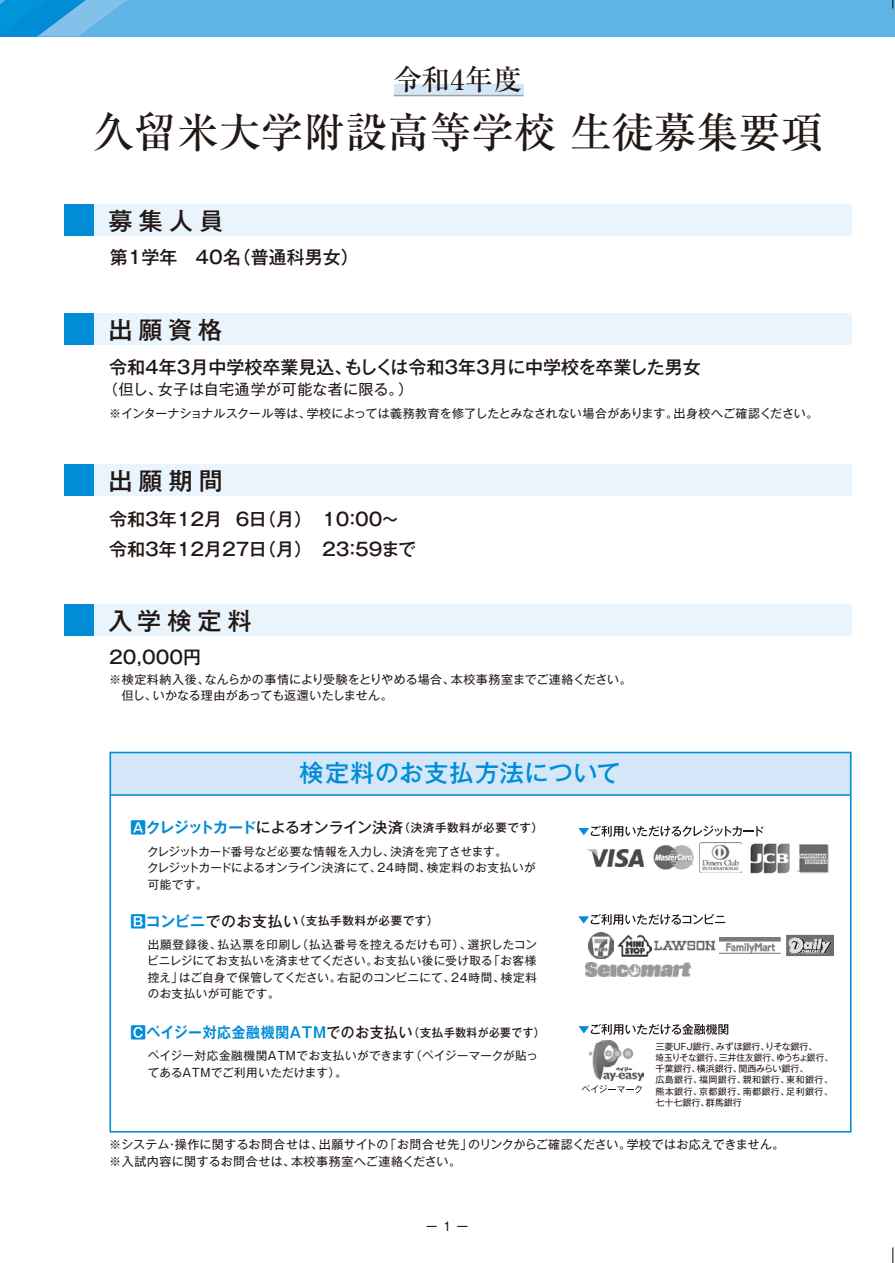
<style>
.page{position:relative;width:895px;height:1263px;background:#fff}
.page>*{position:absolute;margin:0;border:0;box-sizing:border-box;transform-origin:0 0}
.t1{font:500 42.15px "Ryumin";color:#221815}
.t2{font:500 28.5px "Ryumin";color:#221815}
.t3{font:500 24px "Gothic MB101 Pro";letter-spacing:.255em;color:#221815}
.t4{font:500 24px "Gothic MB101 Pro";letter-spacing:.03em;color:#008cd6}
.t5{font:500 18px/30px "Gothic MB101 Pro";color:#221815}
.t6{font:15px "Gothic MB101 Pro";letter-spacing:.025em;color:#221815}
.t7{font:700 14.85px "Gothic MB101 Pro De";letter-spacing:.05em;color:#008cd6}
.t8{font:12px/16.5px "Gothic MB101 Pro";letter-spacing:.015em;color:#221815}
.t9{font:12px "Gothic MB101 Pro";letter-spacing:-.005em;color:#221815}
.t10{font:11.55px/16.5px "Gothic MB101 Pro";letter-spacing:.03em;color:#221815}
.t11{font:11.55px/23.5px "Gothic MB101 Pro";letter-spacing:-.005em;color:#221815}
.t12{font:9px/11.2px "Gothic MB101 Pro";color:#221815}
.s1{font-family:"Gothic MB101 Pro De";font-weight:700;font-size:14.85px;color:#008cd6}
.s2{font-weight:500;font-size:14.85px}
.s3{font-weight:500}
.s4{font-family:"Gothic MB101 Pro";font-weight:500;color:#221815}
.s5{font-family:"Gothic MB101 Pro";font-weight:500;font-size:11.55px;color:#221815}
</style>
<div class="page">
<div style="left:0;top:0;width:894px;height:36px;background:#5fb4e6"></div>
<svg style="left:0;top:0;width:127px;height:36px"></svg>
<div style="left:64px;top:205px;width:787px;height:31px;background:#eaf4fc"></div>
<div style="left:64px;top:205px;width:29px;height:31px;background:#008cd6"></div>
<div style="left:110px;top:752px;width:740px;height:44px;background:#d3e7f8"></div>
<svg style="left:578px;top:914px;width:147px;height:11px"></svg>
<svg style="left:578px;top:1024px;width:150px;height:11px"></svg>
<svg style="left:581px;top:1085px;width:60px;height:8px"></svg>
<svg style="left:578px;top:825px;width:185px;height:12px"></svg>
<img style="left:797px;top:844px;width:32px;height:30px">
<img style="left:699px;top:842px;width:42px;height:31px">
<img style="left:719px;top:937px;width:61px;height:16px">
<img style="left:750px;top:843px;width:40px;height:31px">
<img style="left:653px;top:940px;width:62px;height:10px">
<img style="left:653px;top:845px;width:41px;height:25px">
<img style="left:617px;top:934px;width:34px;height:23px">
<img style="left:589px;top:1040px;width:54px;height:40px">
<img style="left:588px;top:933px;width:25px;height:25px">
<img style="left:587px;top:849px;width:56px;height:17px">
<svg style="left:786px;top:935px;width:47px;height:21px"></svg>
<div style="left:393px;top:85px;width:130px;height:11px;background:#d3e7f8"></div>
<hr style="left:393px;top:95px;width:130px;height:1px;background:#9fa0a0">
<div style="left:109px;top:752px;width:742px;height:380px;border:2px solid #008cd6"></div>
<hr style="left:110px;top:794px;width:740px;height:2px;background:#008cd6">
<div style="left:64px;top:313px;width:787px;height:32px;background:#eaf4fc"></div>
<div style="left:64px;top:313px;width:29px;height:32px;background:#008cd6"></div>
<div style="left:64px;top:464px;width:787px;height:32px;background:#eaf4fc"></div>
<div style="left:64px;top:464px;width:29px;height:32px;background:#008cd6"></div>
<div style="left:64px;top:604px;width:787px;height:32px;background:#eaf4fc"></div>
<div style="left:64px;top:604px;width:29px;height:32px;background:#008cd6"></div>
<img style="left:585px;top:963px;width:105px;height:14px">
<svg style="left:892px;top:1247px;width:1px;height:16px"></svg>
<h2 class="t2" style="left:393px;top:62px;width:130px">令和4年度</h2>
<h1 class="t1" style="left:92px;top:107px;width:732px">久留米大学附設高等学校 生徒募集要項</h1>
<h3 class="t3" style="left:109px;top:201px;width:116px">募集人員</h3>
<h3 class="t5" style="left:110px;top:240px;width:250px">第1学年　40名（普通科男女）</h3>
<h3 class="t3" style="left:109px;top:310px;width:115px">出願資格</h3>
<h3 class="t5" style="left:109px;top:350px;width:593px">令和4年3月中学校卒業見込、もしくは令和3年3月に中学校を卒業した男女</h3>
<p class="t6" style="left:94px;top:377px;width:320px">　（但し、女子は自宅通学が可能な者に限る。）</p>
<p class="t9" style="left:109px;top:403px;width:710px">※インターナショナルスクール等は、学校によっては義務教育を修了したとみなされない場合があります。出身校へご確認ください。</p>
<h3 class="t3" style="left:109px;top:461px;width:116px">出願期間</h3>
<h3 class="t5" style="left:109px;top:502px;width:308px">令和3年12月 6日（月）　10：00～令和3年12月27日（月）　23：59まで</h3>
<h3 class="t3" style="left:109px;top:601px;width:145px">入学検定料</h3>
<h3 class="t5" style="left:109px;top:640px;width:93px">20,000円</h3>
<p class="t8" style="left:109px;top:669px;width:524px">※検定料納入後、なんらかの事情により受験をとりやめる場合、本校事務室までご連絡ください。　但し、いかなる理由があっても返還いたしません。</p>
<h3 class="t4" style="left:299px;top:753px;width:322px">検定料のお支払方法について</h3>
<p class="t11" style="left:147px;top:814px;width:397px;text-indent:-16px"><span class="s1">Aクレジットカード</span><span class="s2">によるオンライン決済</span><span class="s3">（決済手数料が必要です）</span>クレジットカード番号など必要な情報を入力し、決済を完了させます。</p>
<p class="t10" style="left:147px;top:858px;width:390px">クレジットカードによるオンライン決済にて、24時間、検定料のお支払いが可能です。</p>
<p class="t10" style="left:148px;top:908px;width:390px;line-height:23.4px;text-indent:-17px"><span class="s1">Bコンビニ</span><span class="s2">でのお支払い</span><span class="s3">（支払手数料が必要です）<br></span>出願登録後、払込票を印刷し（払込番号を控えるだけも可）、選択したコン</p>
<p class="t10" style="left:147px;top:951px;width:391px;text-align:justify">ビニレジにてお支払いを済ませてください。お支払い後に受け取る「お客様控え」はご自身で保管してください。右記のコンビニにて、24時間、検定料のお支払いが可能です。</p>
<p class="t7" style="left:131px;top:1020px;width:415px">Cペイジー対応金融機関ATM<span class="s4">でのお支払い</span><span class="s5">（支払手数料が必要です）</span></p>
<p class="t10" style="left:148px;top:1046px;width:391px">ペイジー対応金融機関ATMでお支払いができます（ペイジーマークが貼ってあるATMでご利用いただけます）。</p>
<p class="t12" style="left:655px;top:1039px;width:179px">三菱UFJ銀行、みずほ銀行、りそな銀行、<br>埼玉りそな銀行、三井住友銀行、ゆうちょ銀行、千葉銀行、横浜銀行、関西みらい銀行、<br>広島銀行、福岡銀行、親和銀行、東和銀行、熊本銀行、京都銀行、南都銀行、足利銀行、七十七銀行、群馬銀行</p>
<p class="t8" style="left:109px;top:1134px;width:677px">※システム・操作に関するお問合せは、出願サイトの「お問合せ先」のリンクからご確認ください。学校ではお応えできません。※入試内容に関するお問合せは、本校事務室へご連絡ください。</p>
<p class="t8" style="left:426px;top:1217px;width:44px">ー 1 ー</p>
</div>
